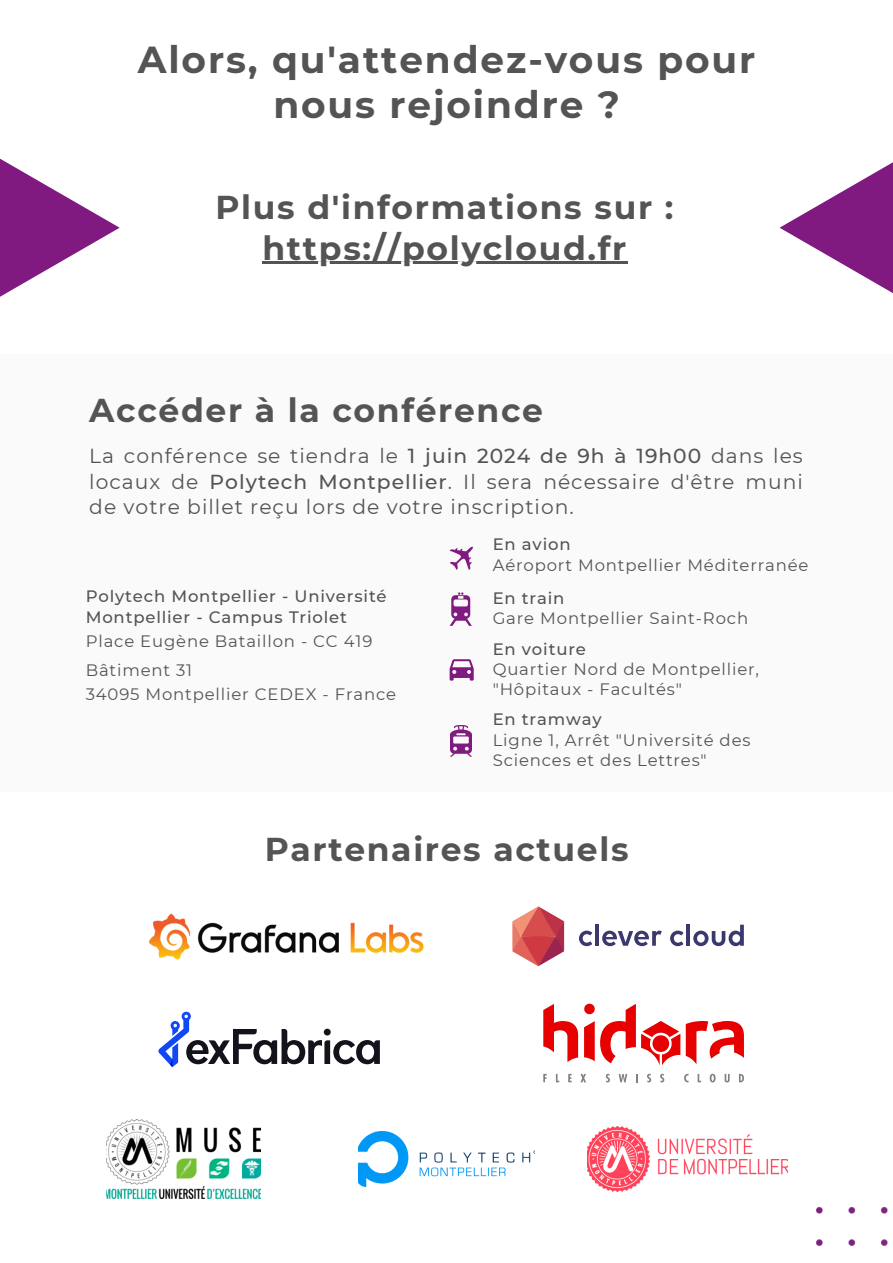
<style>
.page{position:relative;width:893px;height:1263px;background:#fff}
.page>*{position:absolute;margin:0;border:0;box-sizing:border-box;transform-origin:0 0}
.t1{font:700 37.5px/45px "Montserrat";letter-spacing:.05em;color:#545454;text-align:center}
.t2{font:700 33px "Montserrat";letter-spacing:.05em;color:#545454}
.t3{font:20.25px/25.3px "Montserrat";letter-spacing:.05em;color:#545454;text-align:justify}
.t4{font:16.5px/20.2px "Montserrat";letter-spacing:.05em;color:#545454}
.t5{font:500 16.5px/20.2px "Montserrat";letter-spacing:.05em;color:#545454}
.s1{font-weight:500}
</style>
<div class="page">
<svg style="left:0;top:158px;width:120px;height:139px"></svg>
<svg style="left:779px;top:162px;width:114px;height:131px"></svg>
<img style="left:587px;top:1127px;width:200px;height:64px">
<img style="left:106px;top:1120px;width:154px;height:79px">
<img style="left:358px;top:1131px;width:177px;height:56px">
<div style="left:0;top:355px;width:893px;height:437px;background:#fafafa"></div>
<svg style="left:449px;top:546px;width:24px;height:24px"></svg>
<svg style="left:449px;top:659px;width:25px;height:22px"></svg>
<svg style="left:449px;top:592px;width:23px;height:34px"></svg>
<img style="left:451px;top:725px;width:20px;height:31px">
<img style="left:149px;top:913px;width:274px;height:47px">
<svg style="left:579px;top:931px;width:13px;height:15px"></svg>
<hr style="left:595px;top:925px;width:4px;height:21px;background:#39396d">
<svg style="left:602px;top:931px;width:81px;height:15px"></svg>
<hr style="left:686px;top:925px;width:4px;height:21px;background:#39396d">
<svg style="left:693px;top:925px;width:51px;height:21px"></svg>
<svg style="left:512px;top:906px;width:52px;height:60px"></svg>
<svg style="left:543px;top:1004px;width:35px;height:58px"></svg>
<svg style="left:686px;top:1021px;width:58px;height:43px"></svg>
<svg style="left:584px;top:1004px;width:96px;height:61px"></svg>
<svg style="left:543px;top:1074px;width:3px;height:8px"></svg>
<svg style="left:556px;top:1074px;width:3px;height:8px"></svg>
<svg style="left:568px;top:1074px;width:3px;height:8px"></svg>
<svg style="left:580px;top:1074px;width:6px;height:8px"></svg>
<svg style="left:606px;top:1074px;width:4px;height:8px"></svg>
<svg style="left:618px;top:1074px;width:9px;height:8px"></svg>
<svg style="left:636px;top:1074px;width:2px;height:8px"></svg>
<svg style="left:647px;top:1074px;width:4px;height:8px"></svg>
<svg style="left:660px;top:1074px;width:4px;height:8px"></svg>
<svg style="left:684px;top:1074px;width:4px;height:8px"></svg>
<svg style="left:697px;top:1074px;width:4px;height:8px"></svg>
<svg style="left:709px;top:1074px;width:6px;height:8px"></svg>
<svg style="left:724px;top:1074px;width:5px;height:8px"></svg>
<svg style="left:739px;top:1073px;width:5px;height:9px"></svg>
<svg style="left:158px;top:1011px;width:222px;height:56px"></svg>
<hr style="left:262px;top:261px;width:366px;height:3px;background:#545454">
<p class="t1" style="left:138px;top:37px;width:619px">Alors, qu'attendez-vous pour nous rejoindre ?</p>
<h2 class="t2" style="left:215px;top:187px;width:459px">Plus d'informations sur :</h2>
<p class="t2" style="left:262px;top:228px;width:365px">https://polycloud.fr</p>
<p class="t2" style="left:89px;top:390px;width:455px">Accéder à la conférence</p>
<p class="t3" style="left:89px;top:443px;width:715px">La conférence se tiendra le <span class="s1">1 juin 2024 de 9h à 19h00</span> dans les locaux de <span class="s1">Polytech Montpellier</span>. Il sera nécessaire d'être muni de votre billet reçu lors de votre inscription.</p>
<p class="t5" style="left:86px;top:586px;width:302px">Polytech Montpellier - Université<br>Montpellier - Campus Triolet</p>
<p class="t4" style="left:86px;top:627px;width:288px;line-height:28.7px">Place Eugène Bataillon - CC 419<br>Bâtiment 31</p>
<p class="t4" style="left:86px;top:684px;width:312px">34095 Montpellier CEDEX - France</p>
<p class="t5" style="left:493px;top:534px;width:79px">En avion</p>
<p class="t4" style="left:493px;top:555px;width:317px">Aéroport Montpellier Méditerranée</p>
<p class="t5" style="left:493px;top:588px;width:73px">En train</p>
<p class="t4" style="left:493px;top:608px;width:257px">Gare Montpellier Saint-Roch</p>
<p class="t5" style="left:493px;top:639px;width:95px">En voiture</p>
<p class="t4" style="left:493px;top:659px;width:268px">Quartier Nord de Montpellier, "Hôpitaux - Facultés"</p>
<p class="t5" style="left:493px;top:709px;width:110px">En tramway</p>
<p class="t4" style="left:493px;top:730px;width:259px">Ligne 1, Arrêt "Université des<br>Sciences et des Lettres"</p>
<p class="t2" style="left:265px;top:829px;width:365px">Partenaires actuels</p>
</div>
